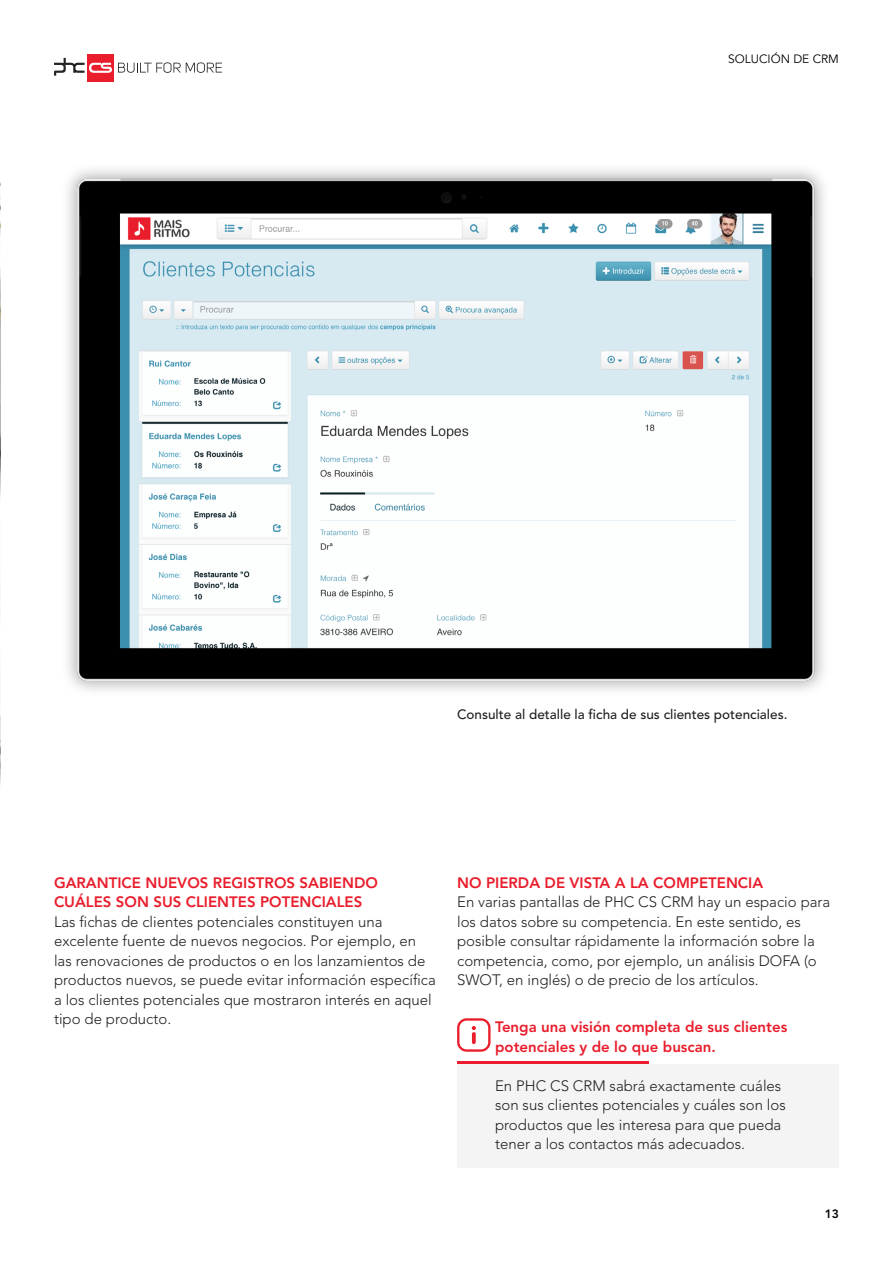
<style>
.page{position:relative;width:893px;height:1263px;background:#fff}
.page>*{position:absolute;margin:0;border:0;box-sizing:border-box;transform-origin:0 0}
.t1{font:300 15px/19.5px "Avenir LT Std";color:#222121}
.t2{font:800 15px/19.5px "Avenir LT Std";color:#ea1d2c}
.t3{font:500 13.5px "Avenir LT Std";color:#222121}
.t4{font:12px "Avenir LT Std";color:#000}
.t5{font:800 12px "Avenir LT Std";color:#000}
</style>
<div class="page">
<img style="left:0;top:182px;width:1px;height:602px">
<img style="left:54px;top:54px;width:770px;height:637px">
<hr style="left:457px;top:1061px;width:191px;height:3px;background:#ea1d2c">
<div style="left:457px;top:1064px;width:382px;height:104px;background:#f4f4f4"></div>
<svg style="left:457px;top:1018px;width:33px;height:34px"></svg>
<p class="t4" style="left:728px;top:52px;width:112px">SOLUCIÓN DE CRM</p>
<p class="t3" style="left:457px;top:706px;width:332px">Consulte al detalle la ficha de sus clientes potenciales.</p>
<p class="t2" style="left:54px;top:873px;width:325px">GARANTICE NUEVOS REGISTROS SABIENDO<br>CUÁLES SON SUS CLIENTES POTENCIALES</p>
<p class="t1" style="left:54px;top:912px;width:383px">Las fichas de clientes potenciales constituyen una excelente fuente de nuevos negocios. Por ejemplo, en las renovaciones de productos o en los lanzamientos de productos nuevos, se puede evitar información específica a los clientes potenciales que mostraron interés en aquel tipo de producto.</p>
<p class="t2" style="left:457px;top:873px;width:308px">NO PIERDA DE VISTA A LA COMPETENCIA</p>
<p class="t1" style="left:457px;top:892px;width:375px">En varias pantallas de PHC CS CRM hay un espacio para los datos sobre su competencia. En este sentido, es posible consultar rápidamente la información sobre la competencia, como, por ejemplo, un análisis DOFA (o SWOT, en inglés) o de precio de los artículos.</p>
<p class="t2" style="left:495px;top:1017px;width:294px">Tenga una visión completa de sus clientes potenciales y de lo que buscan.</p>
<p class="t1" style="left:495px;top:1076px;width:292px">En PHC CS CRM sabrá exactamente cuáles son sus clientes potenciales y cuáles son los productos que les interesa para que pueda tener a los contactos más adecuados.</p>
<p class="t5" style="left:825px;top:1207px;width:16px">13</p>
</div>
